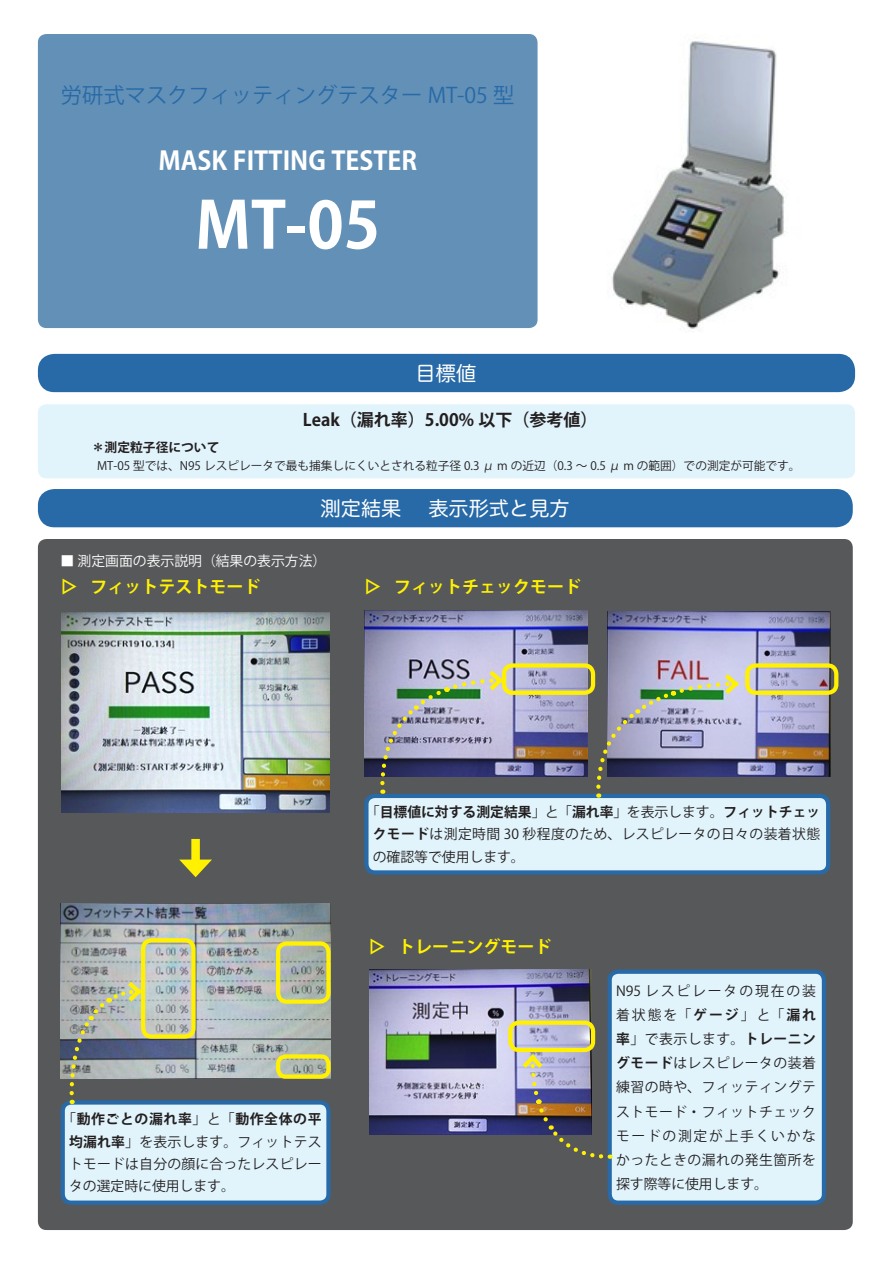
<style>
.page{position:relative;width:893px;height:1263px;background:#fff}
.page>*{position:absolute;margin:0;border:0;box-sizing:border-box;transform-origin:0 0}
.t1{font:700 63.75px "Koz Go Pr 6 N";color:#fff}
.t2{font:700 25.5px "Koz Go Pr 6 N";color:#fff}
.t3{font:21.3px "Koz Go Pr 6 N";color:#276aa7}
.t4{font:20.25px "Hira Maru Pro W4";color:#fff}
.t5{font:700 16.95px "Koz Go Pr 6 N";color:#fff101}
.t6{font:700 16.95px "Koz Go Pr 6 N";color:#231f20}
.t7{font:13.8px/24.2px "Koz Go Pr 6 N";letter-spacing:.015em;color:#231f20;text-align:justify}
.t8{font:13.8px "Koz Go Pr 6 N";color:#fff}
.t9{font:700 12.75px "Koz Go Pr 6 N";color:#231f20}
.t10{font:11.7px "Koz Go Pr 6 N";color:#231f20}
.s1{font-weight:700}
</style>
<div class="page">
<div style="left:38px;top:539px;width:815px;height:691px;background:#57585a;border-radius:9px"></div>
<div style="left:38px;top:34px;width:500px;height:294px;background:#6390b7;border-radius:9px"></div>
<div style="left:38px;top:354px;width:817px;height:38px;background:#276aa7;border-radius:16px"></div>
<div style="left:38px;top:404px;width:817px;height:74px;background:#e1f4fc;border-radius:9px"></div>
<div style="left:38px;top:489px;width:815px;height:38px;background:#276aa7;border-radius:16px"></div>
<div style="left:610px;top:972px;width:214px;height:231px;background:#e1f4fc;border-radius:9px"></div>
<div style="left:608px;top:969px;width:218px;height:236px;border:4px solid #276aa7;border-radius:9px"></div>
<img style="left:609px;top:41px;width:176px;height:288px">
<img style="left:62px;top:612px;width:268px;height:201px">
<img style="left:61px;top:903px;width:270px;height:176px">
<div style="left:63px;top:1102px;width:265px;height:101px;background:#e1f4fc;border-radius:9px"></div>
<div style="left:61px;top:1100px;width:270px;height:105px;border:4px solid #276aa7;border-radius:9px"></div>
<img style="left:364px;top:611px;width:223px;height:165px">
<img style="left:608px;top:612px;width:222px;height:164px">
<div style="left:366px;top:796px;width:462px;height:76px;background:#e1f4fc;border-radius:9px"></div>
<div style="left:364px;top:794px;width:466px;height:80px;border:4px solid #276aa7;border-radius:9px"></div>
<img style="left:370px;top:969px;width:222px;height:165px">
<div style="left:191px;top:839px;width:9px;height:27px;background:#fff101"></div>
<svg style="left:179px;top:859px;width:33px;height:18px"></svg>
<div style="left:141px;top:938px;width:55px;height:101px;border:4px solid #fff101;border-radius:9px"></div>
<div style="left:276px;top:941px;width:55px;height:63px;border:4px solid #fff101;border-radius:9px"></div>
<div style="left:276px;top:1054px;width:55px;height:25px;border:4px solid #fff101;border-radius:8px"></div>
<div style="left:502px;top:663px;width:93px;height:32px;border:4px solid #fff101;border-radius:9px"></div>
<div style="left:745px;top:663px;width:93px;height:32px;border:4px solid #fff101;border-radius:9px"></div>
<div style="left:508px;top:1020px;width:87px;height:32px;border:4px solid #fff101;border-radius:9px"></div>
<svg style="left:67px;top:977px;width:78px;height:127px"></svg>
<svg style="left:378px;top:666px;width:128px;height:128px"></svg>
<svg style="left:594px;top:670px;width:148px;height:128px"></svg>
<img style="left:518px;top:1051px;width:93px;height:110px">
<h3 class="t3" style="left:61px;top:83px;width:455px">労研式マスクフィッティングテスター MT-05 型</h3>
<h2 class="t2" style="left:158px;top:147px;width:260px">MASK FITTING TESTER</h2>
<h1 class="t1" style="left:195px;top:189px;width:187px">MT-05</h1>
<h3 class="t4" style="left:416px;top:355px;width:62px">目標値</h3>
<p class="t6" style="left:303px;top:410px;width:296px">Leak（漏れ率）5.00% 以下（参考値）</p>
<p class="t9" style="left:92px;top:440px;width:129px">＊測定粒子径について</p>
<p class="t10" style="left:97px;top:459px;width:705px">MT-05 型では、N95 レスピレータで最も捕集しにくいとされる粒子径 0.3 μ m の近辺（0.3 〜 0.5 μ m の範囲）での測定が可能です。</p>
<h3 class="t4" style="left:321px;top:491px;width:251px">測定結果 　表示形式と見方</h3>
<p class="t8" style="left:61px;top:553px;width:267px">■ 測定画面の表示説明（結果の表示方法）</p>
<p class="t5" style="left:61px;top:577px;width:218px">▷ フィットテストモード　</p>
<p class="t5" style="left:364px;top:577px;width:218px">▷ フィットチェックモード</p>
<p class="t7" style="left:373px;top:801px;width:449px;line-height:22.4px;text-indent:-7px">「<span class="s1">目標値に対する測定結果</span>」と「<span class="s1">漏れ率</span>」を表示します。<span class="s1">フィットチェックモード</span>は測定時間 30 秒程度のため、レスピレータの日々の装着状態の確認等で使用します。</p>
<p class="t5" style="left:369px;top:937px;width:184px">▷ トレーニングモード</p>
<p class="t7" style="left:69px;top:1108px;width:254px;line-height:22.4px;text-indent:-7px">「<span class="s1">動作ごとの漏れ率</span>」と「<span class="s1">動作全体の平均漏れ率</span>」を表示します。フィットテストモードは自分の顔に合ったレスピレータの選定時に使用します。</p>
<p class="t7" style="left:616px;top:979px;width:202px">N95 レスピレータの現在の装着状態を「<span class="s1">ゲージ</span>」と「<span class="s1">漏れ率</span>」で表示します。<span class="s1">トレーニングモード</span>はレスピレータの装着練習の時や、フィッティングテストモード・フィットチェックモードの測定が上手くいかなかったときの漏れの発生箇所を探す際等に使用します。</p>
</div>
